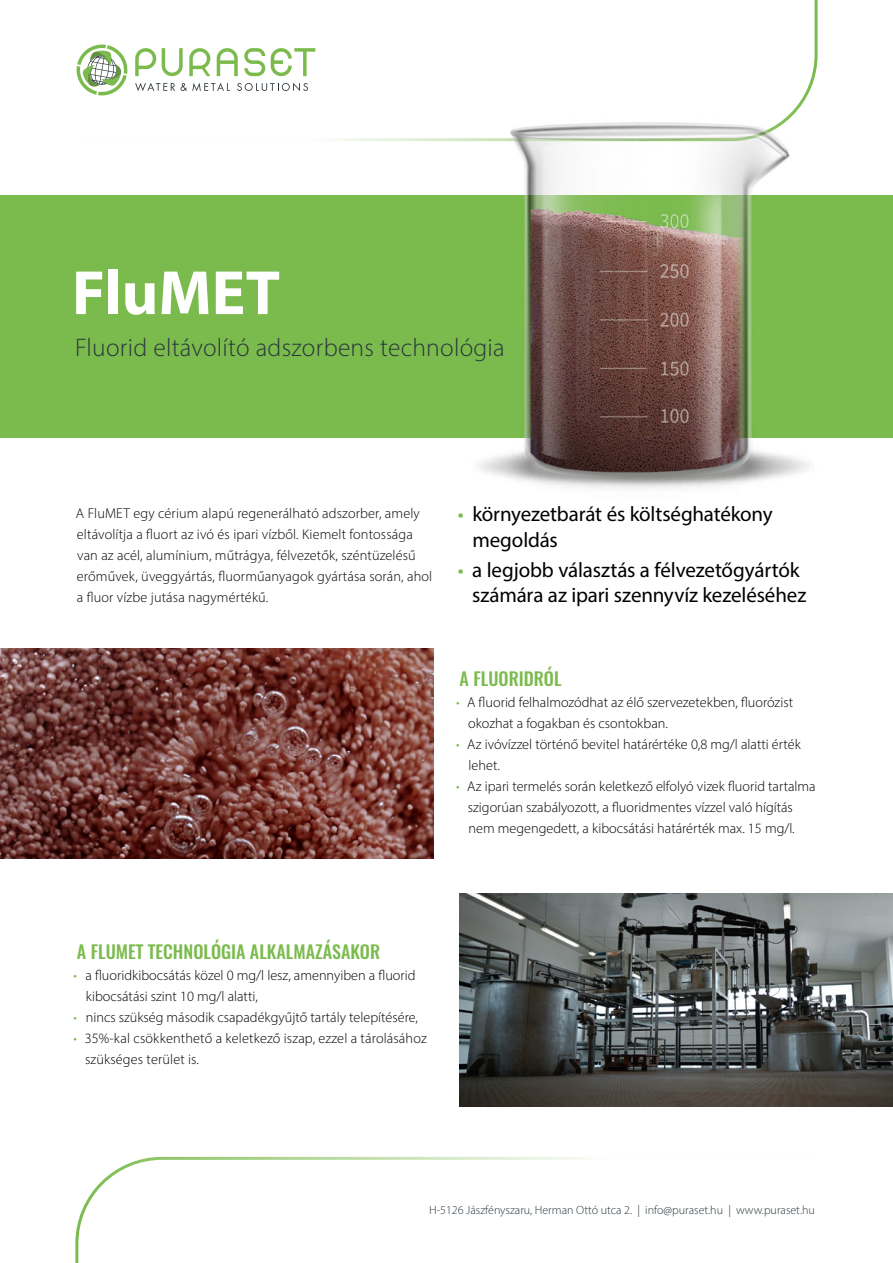
<style>
.page{position:relative;width:893px;height:1263px;background:#fff}
.page>*{position:absolute;margin:0;border:0;box-sizing:border-box;transform-origin:0 0}
.t1{font:700 63px "Myriad Pro";color:#fff}
.t2{font:300 25.5px "Myriad Pro";letter-spacing:.01em;color:#2a363b}
.t3{font:21px/25.5px "Myriad Pro";letter-spacing:-.005em;color:#000}
.t4{font:500 18px "Oswald";color:#7bbb4d}
.t5{font:300 14.25px/21px "Myriad Pro";color:#000}
.t6{font:300 12px "Myriad Pro";color:#2a363b}
.s1{color:#7bbb4d}
</style>
<div class="page">
<div style="left:0;top:195px;width:893px;height:242px;background:#7bbb4d"></div>
<svg style="left:75px;top:1156px;width:511px;height:107px"></svg>
<svg style="left:76px;top:44px;width:52px;height:51px"></svg>
<svg style="left:135px;top:83px;width:40px;height:8px"></svg>
<svg style="left:181px;top:83px;width:49px;height:8px"></svg>
<svg style="left:237px;top:83px;width:71px;height:8px"></svg>
<svg style="left:135px;top:48px;width:21px;height:28px"></svg>
<svg style="left:162px;top:48px;width:21px;height:28px"></svg>
<svg style="left:189px;top:48px;width:21px;height:28px"></svg>
<svg style="left:217px;top:48px;width:21px;height:28px"></svg>
<svg style="left:271px;top:48px;width:44px;height:28px"></svg>
<svg style="left:244px;top:48px;width:21px;height:28px"></svg>
<img style="left:459px;top:893px;width:434px;height:213px">
<img style="left:0;top:649px;width:434px;height:210px">
<img style="left:400px;top:0;width:493px;height:489px">
<h1 class="t1" style="left:72px;top:252px;width:210px">FluMET</h1>
<h2 class="t2" style="left:75px;top:332px;width:431px">Fluorid eltávolító adszorbens technológia</h2>
<p class="t5" style="left:76px;top:503px;width:358px">A FluMET egy cérium alapú regenerálható adszorber, amely eltávolítja a fluort az ivó és ipari vízből. Kiemelt fontossága van az acél, alumínium, műtrágya, félvezetők, széntüzelésű erőművek, üveggyártás, fluorműanyagok gyártása során, ahol a fluor vízbe jutása nagymértékű.</p>
<h3 class="t3" style="left:472px;top:501px;width:302px;text-indent:-15px"><span class="s1">•</span> környezetbarát és költséghatékony megoldás</h3>
<h3 class="t3" style="left:472px;top:556px;width:336px;text-indent:-14px"><span class="s1">•</span> a legjobb választás a félvezetőgyártók számára az ipari szennyvíz kezeléséhez</h3>
<p class="t4" style="left:460px;top:669px;width:103px">A FLUORIDRÓL</p>
<p class="t5" style="left:468px;top:692px;width:326px;text-indent:-12px"><span class="s1">•</span> A fluorid felhalmozódhat az élő szervezetekben, fluorózist okozhat a fogakban és csontokban.</p>
<p class="t5" style="left:469px;top:734px;width:334px;text-indent:-12px"><span class="s1">•</span> Az ivóvízzel történő bevitel határértéke 0,8 mg/l alatti érték lehet.</p>
<p class="t5" style="left:468px;top:776px;width:349px;text-indent:-12px"><span class="s1">•</span> Az ipari termelés során keletkező elfolyó vizek fluorid tartalma szigorúan szabályozott, a fluoridmentes vízzel való hígítás nem megengedett, a kibocsátási határérték max. 15 mg/l.</p>
<p class="t4" style="left:77px;top:942px;width:305px">A FLUMET TECHNOLÓGIA ALKALMAZÁSAKOR</p>
<p class="t5" style="left:86px;top:965px;width:331px;text-indent:-12px"><span class="s1">•</span> a fluoridkibocsátás közel 0 mg/l lesz, amennyiben a fluorid kibocsátási szint 10 mg/l alatti,</p>
<p class="t5" style="left:73px;top:1007px;width:346px"><span class="s1">•</span> nincs szükség második csapadékgyűjtő tartály telepítésére,</p>
<p class="t5" style="left:85px;top:1028px;width:343px;text-indent:-12px"><span class="s1">•</span> 35%-kal csökkenthető a keletkező iszap, ezzel a tárolásához szükséges terület is.</p>
<p class="t6" style="left:429px;top:1203px;width:387px">H-5126 Jászfényszaru, Herman Ottó utca 2. | info@puraset.hu | www.puraset.hu</p>
</div>
